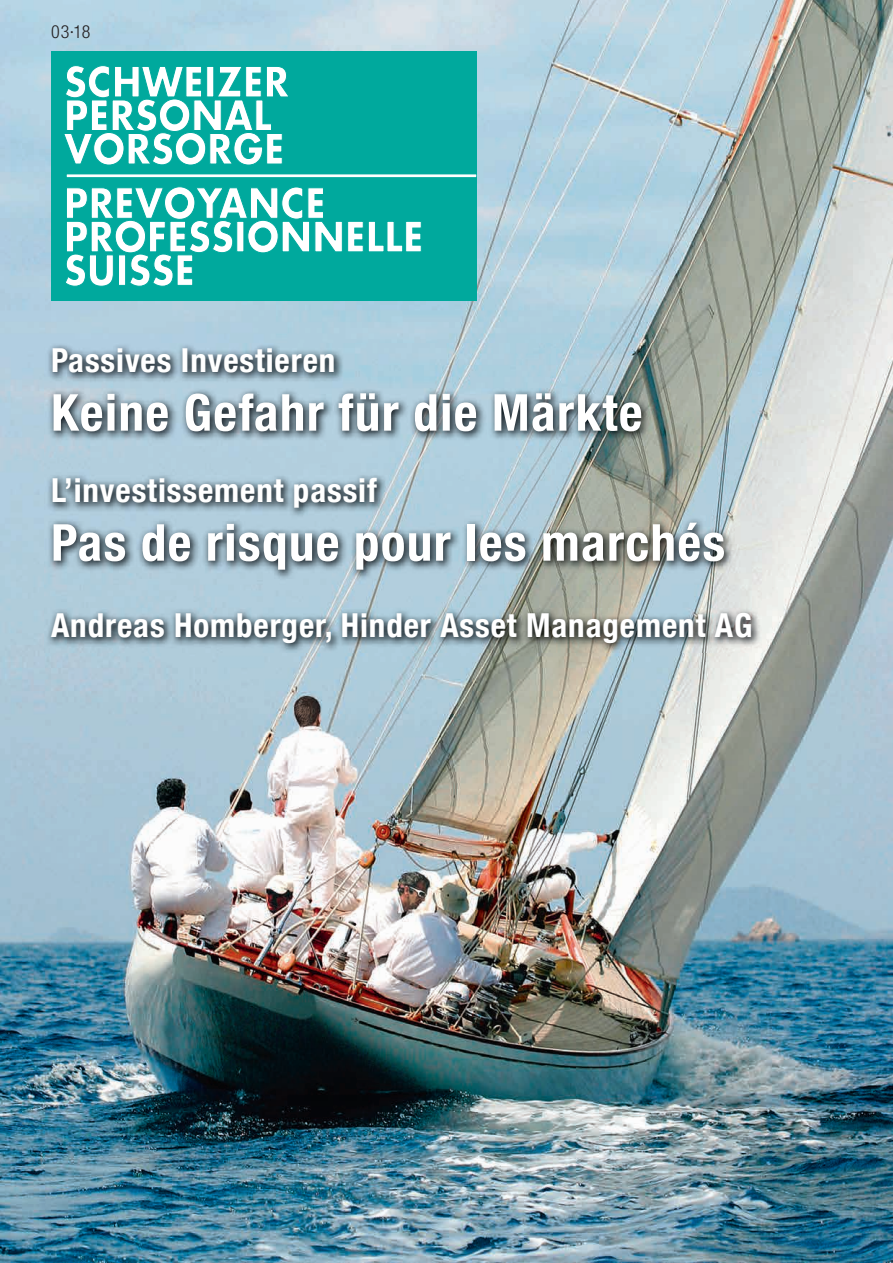
<style>
.page{position:relative;width:893px;height:1263px;background:#fff}
.page>*{position:absolute;margin:0;border:0;box-sizing:border-box;transform-origin:0 0}
.t1{font:700 condensed 51px "Helvetica Neue LT Com";letter-spacing:.03em;color:#fff}
.t2{font:700 condensed 33px "Helvetica Neue LT Com";letter-spacing:.03em;color:#fff}
.t3{font:300 condensed 18px "Helvetica Neue LT Com";color:#231f20}
</style>
<div class="page">
<img style="left:0;top:0;width:893px;height:1263px">
<div style="left:51px;top:51px;width:425px;height:250px;background:#00a99d"></div>
<svg style="left:64px;top:65px;width:225px;height:100px"></svg>
<svg style="left:65px;top:187px;width:356px;height:99px"></svg>
<hr style="left:67px;top:174px;width:409px;height:3px;background:#fff">
<img style="left:45px;top:343px;width:716px;height:310px">
<p class="t3" style="left:51px;top:22px;width:41px">03·18</p>
<p class="t2" style="left:51px;top:341px;width:286px">Passives Investieren</p>
<h1 class="t1" style="left:51px;top:382px;width:593px">Keine Gefahr für die Märkte</h1>
<p class="t2" style="left:51px;top:471px;width:327px">L’investissement passif</p>
<h1 class="t1" style="left:51px;top:512px;width:676px">Pas de risque pour les marchés</h1>
<p class="t2" style="left:51px;top:605px;width:703px">Andreas Homberger, Hinder Asset Management AG</p>
</div>
